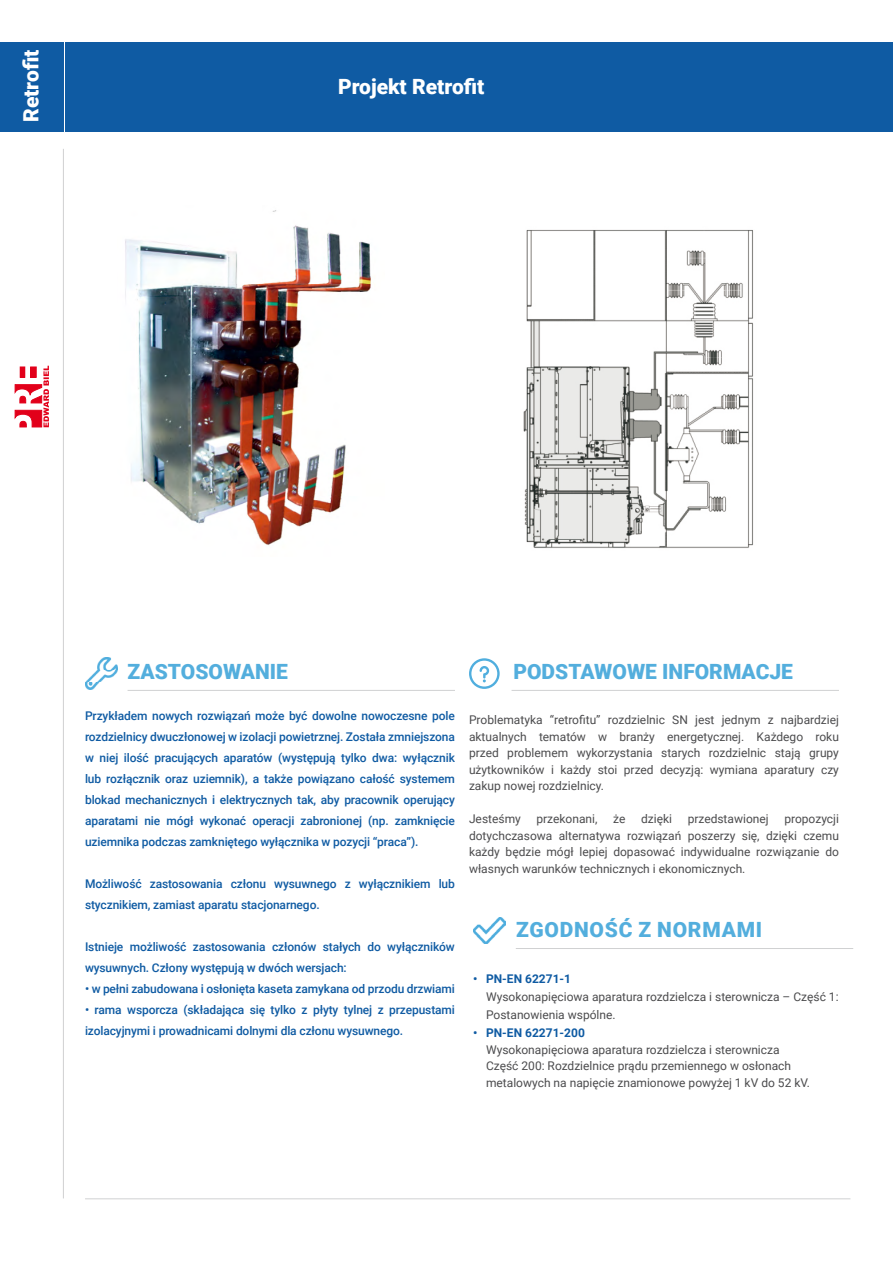
<style>
.page{position:relative;width:893px;height:1263px;background:#fff}
.page>*{position:absolute;margin:0;border:0;box-sizing:border-box;transform-origin:0 0}
.t1{font:900 21px "Roboto";color:#53aedd}
.t2{font:900 21px "Roboto";color:#fff}
.t3{font:900 21px "Roboto";letter-spacing:.035em;color:#53aedd}
.t4{font:500 12px/21px "Roboto";letter-spacing:-.01em;color:#0f5ba3}
.t5{font:12px/16.5px "Roboto";color:#4b4b4d;text-align:justify}
.t6{font:700 12px "Roboto";color:#0f5ba3}
</style>
<div class="page">
<hr style="left:63px;top:149px;width:1px;height:1049px;background:#d0d1d2">
<svg style="left:15px;top:366px;width:34px;height:61px"></svg>
<div style="left:0;top:43px;width:64px;height:89px;background:#0f5ba3"></div>
<div style="left:66px;top:43px;width:827px;height:89px;background:#0f5ba3"></div>
<hr style="left:85px;top:1198px;width:765px;height:1px;background:#d0d1d2">
<hr style="left:512px;top:690px;width:327px;height:1px;background:#d0d1d2">
<img style="left:85px;top:657px;width:32px;height:33px">
<hr style="left:128px;top:690px;width:327px;height:1px;background:#d0d1d2">
<img style="left:125px;top:210px;width:246px;height:335px">
<img style="left:523px;top:230px;width:230px;height:318px">
<svg style="left:469px;top:658px;width:31px;height:31px"></svg>
<img style="left:473px;top:918px;width:33px;height:25px">
<hr style="left:516px;top:948px;width:337px;height:1px;background:#d0d1d2">
<h1 class="t2" style="left:16px;top:122px;width:74px;rotate:-90deg">Retrofit</h1>
<h1 class="t2" style="left:338px;top:71px;width:148px">Projekt Retrofit</h1>
<h1 class="t1" style="left:128px;top:657px;width:162px">ZASTOSOWANIE</h1>
<p class="t4" style="left:85px;top:705px;width:371px;text-align:justify">Przykładem nowych rozwiązań może być dowolne nowoczesne pole rozdzielnicy dwuczłonowej w izolacji powietrznej. Została zmniejszona w niej ilość pracujących aparatów (występują tylko dwa: wyłącznik lub rozłącznik oraz uziemnik), a także powiązano całość systemem blokad mechanicznych i elektrycznych tak, aby pracownik operujący aparatami nie mógł wykonać operacji zabronionej (np. zamknięcie uziemnika podczas zamkniętego wyłącznika w pozycji “praca”).</p>
<p class="t4" style="left:85px;top:873px;width:371px">Możliwość zastosowania członu wysuwnego z wyłącznikiem lub stycznikiem, zamiast aparatu stacjonarnego.</p>
<p class="t4" style="left:85px;top:936px;width:371px">Istnieje możliwość zastosowania członów stałych do wyłączników wysuwnych. Człony występują w dwóch wersjach:</p>
<p class="t4" style="left:85px;top:978px;width:371px">• w pełni zabudowana i osłonięta kaseta zamykana od przodu drzwiami</p>
<p class="t4" style="left:85px;top:999px;width:371px">• rama wsporcza (składająca się tylko z płyty tylnej z przepustami izolacyjnymi i prowadnicami dolnymi dla członu wysuwnego.</p>
<h1 class="t1" style="left:513px;top:657px;width:281px">PODSTAWOWE INFORMACJE</h1>
<p class="t5" style="left:469px;top:711px;width:371px">Problematyka “retrofitu” rozdzielnic SN jest jednym z najbardziej aktualnych tematów w branży energetycznej. Każdego roku przed problemem wykorzystania starych rozdzielnic stają grupy użytkowników i każdy stoi przed decyzją: wymiana aparatury czy zakup nowej rozdzielnicy.</p>
<p class="t5" style="left:469px;top:810px;width:53px">Jesteśmy</p>
<p class="t5" style="left:536px;top:810px;width:62px">przekonani,</p>
<p class="t5" style="left:613px;top:810px;width:14px">że</p>
<p class="t5" style="left:641px;top:810px;width:32px">dzięki</p>
<p class="t5" style="left:688px;top:810px;width:83px">przedstawionej</p>
<p class="t5" style="left:469px;top:810px;width:371px;text-indent:315px">propozycji dotychczasowa alternatywa rozwiązań poszerzy się, dzięki czemu każdy będzie mógł lepiej dopasować indywidualne rozwiązanie do własnych warunków technicznych i ekonomicznych.</p>
<h1 class="t3" style="left:516px;top:915px;width:247px">ZGODNOŚĆ Z NORMAMI</h1>
<p class="t6" style="left:473px;top:970px;width:99px">• PN-EN 62271-1</p>
<p class="t5" style="left:486px;top:987px;width:354px;line-height:18px">Wysokonapięciowa aparatura rozdzielcza i sterownicza – Część 1:<br>Postanowienia wspólne.</p>
<p class="t6" style="left:473px;top:1024px;width:113px">• PN-EN 62271-200</p>
<p class="t5" style="left:486px;top:1040px;width:325px;text-align:left">Wysokonapięciowa aparatura rozdzielcza i sterownicza<br>Część 200: Rozdzielnice prądu przemiennego w osłonach metalowych na napięcie znamionowe powyżej 1 kV do 52 kV.</p>
</div>
